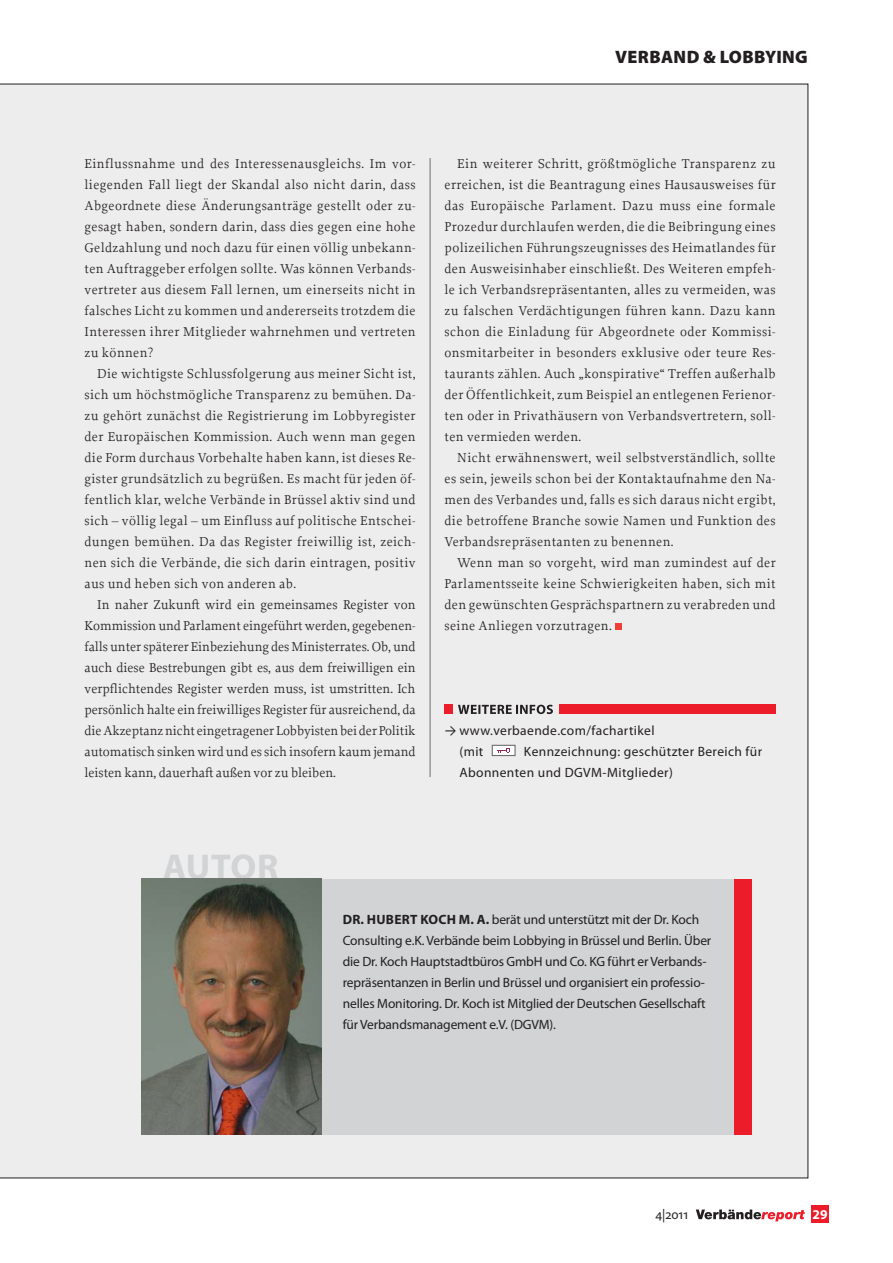
<style>
.page{position:relative;width:893px;height:1263px;background:#fff}
.page>*{position:absolute;margin:0;border:0;box-sizing:border-box;transform-origin:0 0}
.t1{font:700 36px "Myriad Pro";letter-spacing:.005em;color:#d1d3d4}
.t2{font:900 18px "Myriad Pro";letter-spacing:.02em;color:#231f20}
.t3{font:13.5px/21px "Proforma";letter-spacing:.03em;color:#231f20;text-align:justify}
.t4{font:13.5px/21px "Myriad Pro";letter-spacing:-.01em;color:#231f20}
.t5{font:13.5px/21px "Myriad Pro";letter-spacing:.03em;color:#231f20}
.t6{font:700 13.5px "Myriad Pro";color:#fff}
.s1{font-family:"Calibri"}
.s2{font-weight:700}
</style>
<div class="page">
<div style="left:811px;top:1205px;width:18px;height:17px;background:#ed1c2b"></div>
<svg style="left:696px;top:1209px;width:109px;height:12px"></svg>
<div style="left:0;top:84px;width:808px;height:1094px;background:#ededee"></div>
<div style="left:615px;top:624px;width:7px;height:6px;background:#ef4038"></div>
<svg style="left:458px;top:705px;width:95px;height:9px"></svg>
<div style="left:445px;top:704px;width:8px;height:10px;background:#ed1c2b"></div>
<div style="left:559px;top:704px;width:217px;height:10px;background:#ed1c2b"></div>
<div style="left:492px;top:745px;width:23px;height:10px;background:#fff"></div>
<div style="left:492px;top:745px;width:24px;height:11px;border:1px solid #6d6e70"></div>
<svg style="left:498px;top:748px;width:12px;height:5px"></svg>
<hr style="left:430px;top:158px;width:1px;height:619px;background:#6d6e70">
<div style="left:321px;top:879px;width:431px;height:255px;background:#d1d3d4"></div>
<div style="left:735px;top:879px;width:17px;height:255px;background:#ed1c2b"></div>
<img style="left:141px;top:879px;width:180px;height:255px">
<h2 class="t2" style="left:615px;top:50px;width:194px">VERBAND &amp; LOBBYING</h2>
<p class="t3" style="left:85px;top:154px;width:333px">Einflussnahme und des Interessenausgleichs. Im vor&shy;liegenden Fall liegt der Skandal also nicht darin, dass Abgeordnete diese Änderungsanträge gestellt oder zu&shy;gesagt haben, sondern darin, dass dies gegen eine hohe Geldzahlung und noch dazu für einen völlig unbekann&shy;ten Auftraggeber erfolgen sollte. Was können Verbands&shy;vertreter aus diesem Fall lernen, um einerseits nicht in falsches Licht zu kommen und andererseits trotzdem die Interessen ihrer Mitglieder wahrnehmen und vertreten zu können?</p>
<p class="t3" style="left:85px;top:364px;width:333px;text-indent:13px">Die wichtigste Schlussfolgerung aus meiner Sicht ist, sich um höchstmögliche Transparenz zu bemühen. Da&shy;zu gehört zunächst die Registrierung im Lobbyregister der Europäischen Kommission. Auch wenn man gegen die Form durchaus Vorbehalte haben kann, ist dieses Re&shy;gister grundsätzlich zu begrüßen. Es macht für jeden öf&shy;fentlich klar, welche Verbände in Brüssel aktiv sind und sich – völlig legal – um Einfluss auf politische Entschei&shy;dungen bemühen. Da das Register freiwillig ist, zeich&shy;nen sich die Verbände, die sich darin eintragen, positiv aus und heben sich von anderen ab.</p>
<p class="t3" style="left:85px;top:595px;width:333px;text-indent:13px">In naher Zukunft wird ein gemeinsames Register von Kommission und Parlament eingeführt werden, gegebenen&shy;falls unter späterer Einbeziehung des Ministerrates. Ob, und auch diese Bestrebungen gibt es, aus dem freiwilligen ein verpflichtendes Register werden muss, ist umstritten. Ich persönlich halte ein freiwilliges Register für ausreichend, da die Akzeptanz nicht eingetragener Lobbyisten bei der Politik automatisch sinken wird und es sich insofern kaum jemand leisten kann, dauerhaft außen vor zu bleiben.</p>
<p class="t3" style="left:445px;top:154px;width:333px;text-indent:13px">Ein weiterer Schritt, größtmögliche Transparenz zu erreichen, ist die Beantragung eines Hausausweises für das Europäische Parlament. Dazu muss eine formale Prozedur durchlaufen werden, die die Beibringung eines polizeilichen Führungszeugnisses des Heimatlandes für den Ausweisinhaber einschließt. Des Weiteren empfeh&shy;le ich Verbandsrepräsentanten, alles zu vermeiden, was zu falschen Verdächtigungen führen kann. Dazu kann schon die Einladung für Abgeordnete oder Kommissi&shy;onsmitarbeiter in besonders exklusive oder teure Res&shy;taurants zählen. Auch „konspirative“ Treffen außerhalb der Öffentlichkeit, zum Beispiel an entlegenen Ferienor&shy;ten oder in Privathäusern von Verbandsvertretern, soll&shy;ten vermieden werden.</p>
<p class="t3" style="left:445px;top:448px;width:333px;text-indent:13px">Nicht erwähnenswert, weil selbstverständlich, sollte es sein, jeweils schon bei der Kontaktaufnahme den Na&shy;men des Verbandes und, falls es sich daraus nicht ergibt, die betroffene Branche sowie Namen und Funktion des Verbandsrepräsentanten zu benennen.</p>
<p class="t3" style="left:445px;top:553px;width:333px;text-indent:13px">Wenn man so vorgeht, wird man zumindest auf der Parlamentsseite keine Schwierigkeiten haben, sich mit den gewünschten Gesprächspartnern zu verabreden und seine Anliegen vorzutragen.</p>
<p class="t5" style="left:459px;top:721px;width:197px;text-indent:-15px"><span class="s1">→</span> www.verbaende.com/fachartikel (mit</p>
<p class="t5" style="left:459px;top:742px;width:304px;text-indent:65px">Kennzeichnung: geschützter Bereich für<br>Abonnenten und DGVM-Mitglieder)</p>
<h1 class="t1" style="left:163px;top:853px;width:117px">AUTOR</h1>
<p class="t4" style="left:343px;top:910px;width:370px"><span class="s2">DR. HUBERT KOCH M. A.</span> berät und unterstützt mit der Dr. Koch Consulting e.K. Verbände beim Lobbying in Brüssel und Berlin. Über die Dr. Koch Hauptstadtbüros GmbH und Co. KG führt er Verbands&shy;repräsentanzen in Berlin und Brüssel und organisiert ein professio&shy;nelles Monitoring. Dr. Koch ist Mitglied der Deutschen Gesellschaft für Verbandsmanagement e.V. (DGVM).</p>
<p class="t4" style="left:655px;top:1205px;width:34px">4|2011</p>
<p class="t6" style="left:812px;top:1209px;width:16px">29</p>
</div>
